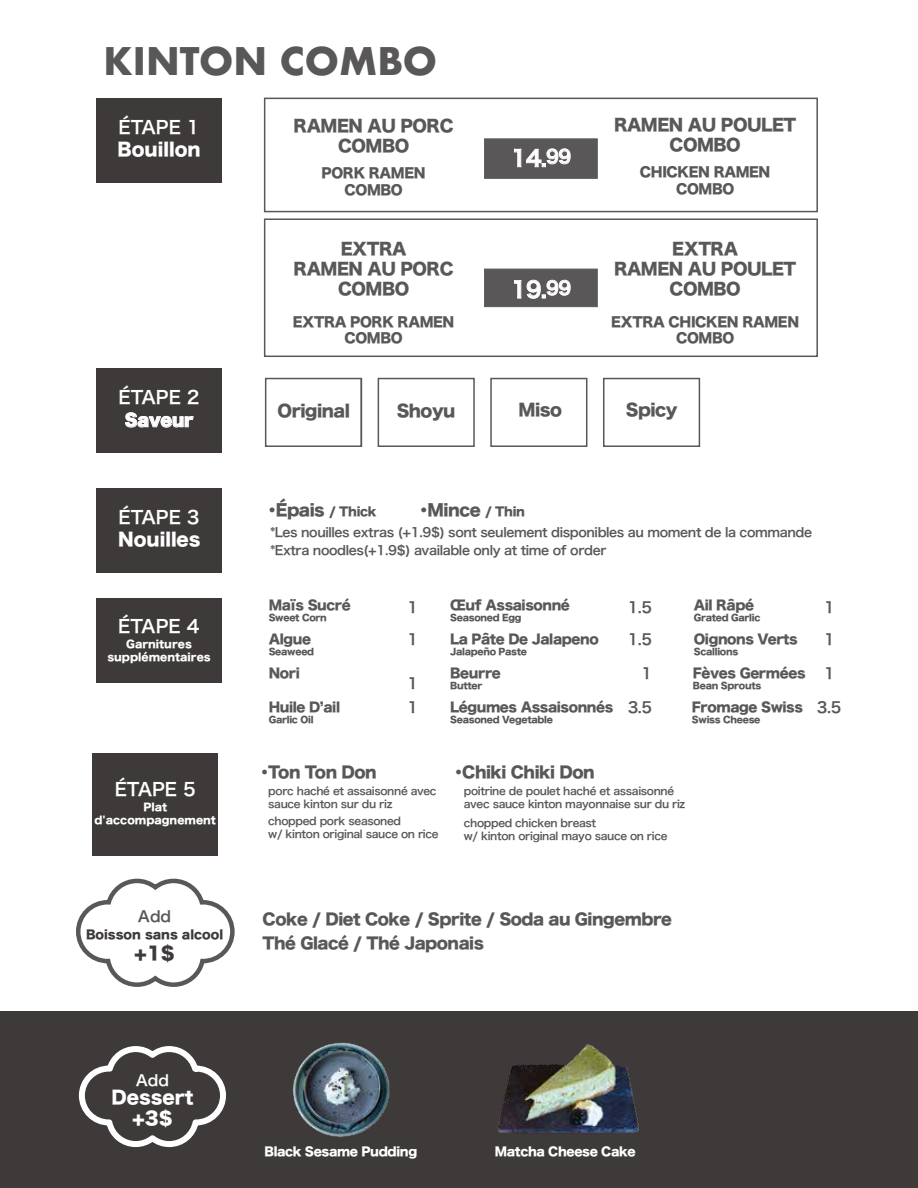
<style>
.page{position:relative;width:918px;height:1188px;background:#fff}
.page>*{position:absolute;margin:0;border:0;box-sizing:border-box;transform-origin:0 0}
.t1{font:700 37.05px "Futura";color:#595757}
.t2{font:21.75px "Hira Kaku Pro N W6";color:#fff}
.t3{font:18px "Hira Kaku Std W8";color:#3e3a39}
.t4{font:17.85px "Hira Kaku Pro N W6";color:#fff}
.t5{font:17.85px/21px "Hira Kaku Std W8";color:#fff;text-align:center}
.t6{font:16.65px "Hira Kaku Std W8";letter-spacing:-.03em;color:#595757}
.t7{font:16.5px/19.8px "Hira Kaku Std W8";letter-spacing:-.03em;color:#595757;text-align:center}
.t8{font:16.5px "Hira Kaku Std N W8";color:#fff}
.t9{font:16.05px "Hira Kaku Std W8";letter-spacing:-.03em;color:#595757}
.t10{font:15.75px/24px "Hira Kaku Std W8";letter-spacing:-.03em;color:#595757}
.t11{font:15px "Hira Kaku Pro N W6";color:#595757}
.t12{font:15px "Hira Kaku Pro N W6";color:#fff}
.t13{font:13.5px/16.2px "Hira Kaku Std W8";letter-spacing:-.03em;color:#595757;text-align:center}
.t14{font:13.05px "Hira Kaku Std W8";letter-spacing:-.03em;color:#595757}
.t15{font:12.6px/18px "Hira Kaku Pro N W6";letter-spacing:-.03em;color:#595757}
.t16{font:12px "Hira Kaku Std W8";letter-spacing:-.03em;color:#fff}
.t17{font:12px "Hira Kaku Std W8";color:#3e3a39}
.t18{font:10.65px/12.8px "Hira Kaku Pro N W6";letter-spacing:-.03em;color:#595757}
.t19{font:10.5px/12.6px "Hira Kaku Std W8";color:#fff;text-align:center}
.t20{font:9px "Hira Kaku Std W8";letter-spacing:-.03em;color:#595757}
.s1{font-size:18px}
.s2{font-size:12px}
.s3{font-family:"Hira Kaku Pro N W6";font-size:15px}
</style>
<div class="page">
<div style="left:0;top:1011px;width:918px;height:177px;background:#3e3a39"></div>
<svg style="left:78px;top:1046px;width:148px;height:102px"></svg>
<img style="left:497px;top:1044px;width:142px;height:90px">
<img style="left:292px;top:1042px;width:98px;height:95px">
<div style="left:484px;top:139px;width:114px;height:40px;background:#595757;border:1px solid #595757"></div>
<div style="left:484px;top:269px;width:114px;height:38px;background:#595757"></div>
<div style="left:96px;top:99px;width:126px;height:84px;background:#3e3a39"></div>
<div style="left:96px;top:368px;width:126px;height:85px;background:#3e3a39"></div>
<svg style="left:125px;top:412px;width:69px;height:16px"></svg>
<div style="left:265px;top:378px;width:97px;height:69px;border:2px solid #595757"></div>
<div style="left:378px;top:378px;width:97px;height:69px;border:2px solid #595757"></div>
<div style="left:490px;top:378px;width:97px;height:69px;border:2px solid #595757"></div>
<div style="left:603px;top:378px;width:97px;height:69px;border:2px solid #595757"></div>
<div style="left:96px;top:488px;width:126px;height:85px;background:#3e3a39"></div>
<div style="left:96px;top:598px;width:126px;height:84px;background:#3e3a39"></div>
<div style="left:93px;top:753px;width:125px;height:103px;background:#3e3a39"></div>
<svg style="left:76px;top:878px;width:159px;height:109px"></svg>
<div style="left:264px;top:218px;width:554px;height:139px;border:2px solid #595757"></div>
<div style="left:264px;top:98px;width:554px;height:114px;border:2px solid #595757"></div>
<svg style="left:514px;top:280px;width:7px;height:18px"></svg>
<svg style="left:527px;top:280px;width:44px;height:19px"></svg>
<svg style="left:514px;top:149px;width:57px;height:18px"></svg>
<h1 class="t1" style="left:104px;top:34px;width:335px">KINTON COMBO</h1>
<h3 class="t4" style="left:118px;top:111px;width:83px">ÉTAPE 1</h3>
<h3 class="t5" style="left:118px;top:140px;width:85px">Bouillon</h3>
<h3 class="t7" style="left:294px;top:116px;width:162px">RAMEN AU PORC<br>COMBO</h3>
<p class="t13" style="left:322px;top:166px;width:106px">PORK RAMEN<br>COMBO</p>
<h3 class="t7" style="left:294px;top:240px;width:162px">EXTRA<br>RAMEN AU PORC<br>COMBO</h3>
<p class="t13" style="left:293px;top:315px;width:163px">EXTRA PORK RAMEN<br>COMBO</p>
<h2 class="t2" style="left:511px;top:139px;width:62px">14.<span class="s1">99</span></h2>
<h2 class="t2" style="left:511px;top:270px;width:62px">19.<span class="s1">99</span></h2>
<h3 class="t7" style="left:614px;top:115px;width:184px">RAMEN AU POULET<br>COMBO</h3>
<p class="t13" style="left:640px;top:165px;width:132px">CHICKEN RAMEN<br>COMBO</p>
<h3 class="t7" style="left:614px;top:240px;width:184px">EXTRA<br>RAMEN AU POULET<br>COMBO</h3>
<p class="t13" style="left:611px;top:315px;width:190px">EXTRA CHICKEN RAMEN<br>COMBO</p>
<h3 class="t4" style="left:118px;top:382px;width:83px">ÉTAPE 2</h3>
<h3 class="t8" style="left:125px;top:411px;width:70px">SAVEUR</h3>
<h3 class="t6" style="left:278px;top:402px;width:74px">Original</h3>
<h3 class="t6" style="left:397px;top:402px;width:60px">Shoyu</h3>
<h3 class="t6" style="left:518px;top:401px;width:45px">Miso</h3>
<h3 class="t6" style="left:626px;top:400px;width:53px">Spicy</h3>
<h3 class="t4" style="left:118px;top:501px;width:83px">ÉTAPE 3</h3>
<h3 class="t5" style="left:118px;top:529px;width:84px">Nouilles</h3>
<h3 class="t4" style="left:118px;top:610px;width:83px">ÉTAPE 4</h3>
<p class="t19" style="left:107px;top:638px;width:105px">Garnitures supplémentaires</p>
<h3 class="t4" style="left:115px;top:773px;width:83px">ÉTAPE 5</h3>
<p class="t19" style="left:95px;top:801px;width:123px">Plat d'accompagnement</p>
<h3 class="t11" style="left:138px;top:903px;width:35px">Add</h3>
<p class="t17" style="left:86px;top:928px;width:139px">Boisson sans alcool</p>
<h3 class="t3" style="left:134px;top:944px;width:42px">+1$</h3>
<h3 class="t9" style="left:264px;top:501px;width:114px">・Épais <span class="s2">/ Thick</span></h3>
<h3 class="t9" style="left:416px;top:501px;width:110px">・Mince <span class="s2">/ Thin</span></h3>
<p class="t15" style="left:270px;top:523px;width:543px">*Les nouilles extras (+1.9$) sont seulement disponibles au moment de la commande *Extra noodles(+1.9$) available only at time of order</p>
<p class="t14" style="left:269px;top:598px;width:84px">Maïs Sucré</p>
<p class="t20" style="left:269px;top:613px;width:60px">Sweet Corn</p>
<h3 class="t11" style="left:407px;top:593px;width:12px">1</h3>
<p class="t14" style="left:450px;top:598px;width:121px">Œuf Assaisonné</p>
<p class="t20" style="left:450px;top:613px;width:73px">Seasoned Egg</p>
<h3 class="t11" style="left:628px;top:593px;width:26px">1.5</h3>
<p class="t14" style="left:694px;top:598px;width:62px">Ail Râpé</p>
<h3 class="t11" style="left:824px;top:593px;width:12px">1</h3>
<p class="t20" style="left:694px;top:613px;width:68px">Grated Garlic</p>
<p class="t14" style="left:269px;top:632px;width:44px">Algue</p>
<p class="t20" style="left:269px;top:647px;width:47px">Seaweed</p>
<h3 class="t11" style="left:407px;top:626px;width:12px">1</h3>
<p class="t14" style="left:450px;top:632px;width:150px">La Pâte De Jalapeno</p>
<p class="t20" style="left:450px;top:647px;width:78px">Jalapeño Paste</p>
<h3 class="t11" style="left:628px;top:626px;width:26px">1.5</h3>
<p class="t14" style="left:694px;top:632px;width:105px">Oignons Verts</p>
<h3 class="t11" style="left:824px;top:626px;width:12px">1</h3>
<p class="t20" style="left:694px;top:647px;width:46px">Scallions</p>
<p class="t14" style="left:269px;top:666px;width:33px">Nori</p>
<p class="t14" style="left:450px;top:666px;width:52px">Beurre</p>
<p class="t20" style="left:450px;top:681px;width:34px">Butter</p>
<h3 class="t11" style="left:407px;top:670px;width:12px">1</h3>
<h3 class="t11" style="left:642px;top:660px;width:12px">1</h3>
<p class="t14" style="left:693px;top:666px;width:144px">Fèves Germées <span class="s3">1</span></p>
<p class="t20" style="left:693px;top:681px;width:70px">Bean Sprouts</p>
<p class="t14" style="left:269px;top:700px;width:73px">Huile Dʼail</p>
<p class="t20" style="left:269px;top:715px;width:46px">Garlic Oil</p>
<p class="t14" style="left:450px;top:700px;width:165px">Légumes Assaisonnés</p>
<h3 class="t11" style="left:817px;top:694px;width:26px">3.5</h3>
<p class="t20" style="left:450px;top:715px;width:104px">Seasoned Vegetable</p>
<h3 class="t11" style="left:628px;top:694px;width:26px">3.5</h3>
<h3 class="t11" style="left:407px;top:694px;width:12px">1</h3>
<p class="t14" style="left:692px;top:700px;width:113px">Fromage Swiss</p>
<p class="t20" style="left:692px;top:715px;width:70px">Swiss Cheese</p>
<h3 class="t10" style="left:257px;top:761px;width:121px">・Ton Ton Don</h3>
<p class="t18" style="left:268px;top:784px;width:170px">porc haché et assaisonné avec sauce kinton sur du riz</p>
<p class="t18" style="left:268px;top:815px;width:172px">chopped pork seasoned<br>w/ kinton original sauce on rice</p>
<h3 class="t10" style="left:451px;top:761px;width:145px">・Chiki Chiki Don</h3>
<p class="t18" style="left:464px;top:784px;width:223px">poitrine de poulet haché et assaisonné avec sauce kinton mayonnaise sur du riz</p>
<p class="t18" style="left:464px;top:816px;width:205px">chopped chicken breast<br>w/ kinton original mayo sauce on rice</p>
<h3 class="t10" style="left:263px;top:908px;width:411px">Coke / Diet Coke / Sprite / Soda au Gingembre<br>Thé Glacé / Thé Japonais</h3>
<h3 class="t12" style="left:136px;top:1067px;width:35px">Add</h3>
<h3 class="t5" style="left:111px;top:1087px;width:84px">Dessert +3$</h3>
<p class="t16" style="left:264px;top:1145px;width:154px">Black Sesame Pudding</p>
<p class="t16" style="left:495px;top:1145px;width:142px">Matcha Cheese Cake</p>
</div>
